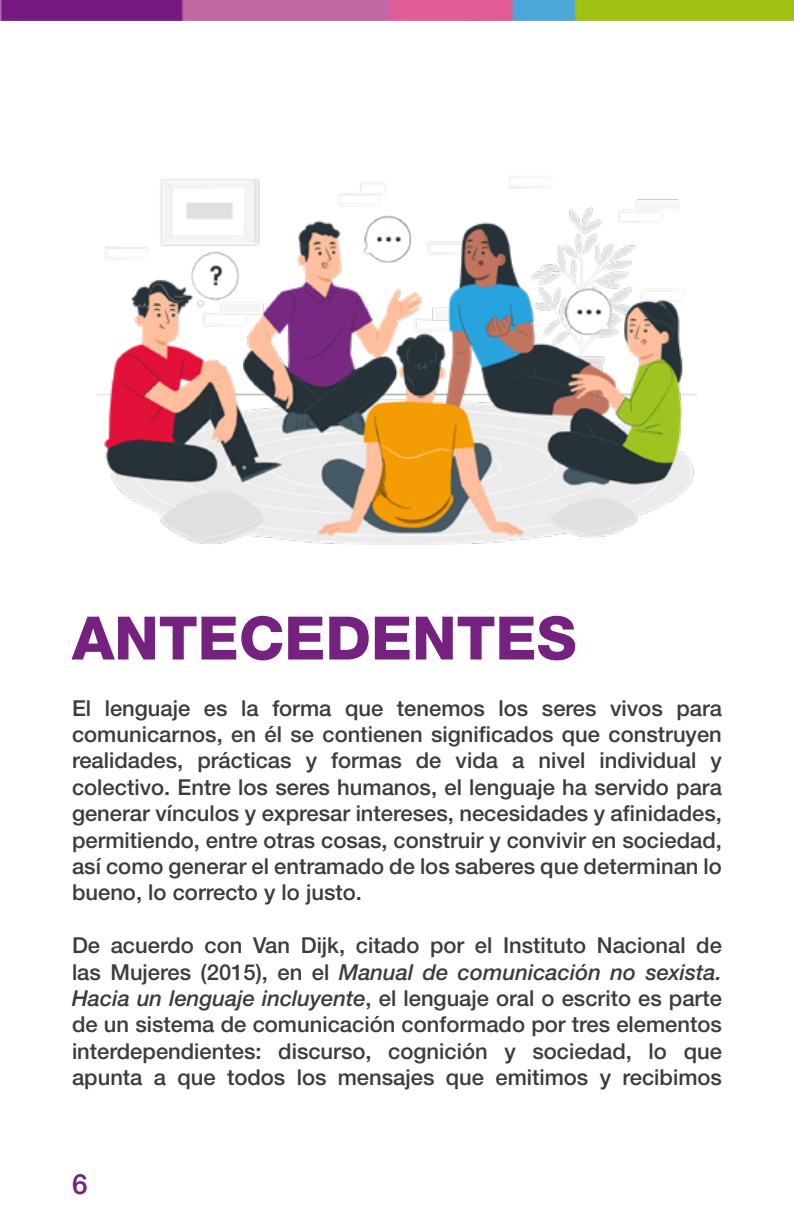
<style>
.page{position:relative;width:794px;height:1224px;background:#fff}
.page>*{position:absolute;margin:0;border:0;box-sizing:border-box;transform-origin:0 0}
.t1{font:800 60px "Helvetica Neue LT Std";color:#75217f}
.t2{font:500 28px "Helvetica Neue LT Std";color:#75217f}
.t3{font:500 22px/26.4px "Helvetica Neue LT Std";color:#3c3c3c;text-align:justify}
.s1{font-style:italic}
</style>
<div class="page">
<img style="left:0;top:0;width:794px;height:20px">
<img style="left:97px;top:175px;width:600px;height:370px">
<h1 class="t1" style="left:72px;top:602px;width:506px">ANTECEDENTES</h1>
<p class="t3" style="left:72px;top:694px;width:651px">El lenguaje es la forma que tenemos los seres vivos para comunicarnos, en él se contienen significados que construyen realidades, prácticas y formas de vida a nivel individual y colectivo. Entre los seres humanos, el lenguaje ha servido para generar vínculos y expresar intereses, necesidades y afinidades, permitiendo, entre otras cosas, construir y convivir en sociedad, así como generar el entramado de los saberes que determinan lo bueno, lo correcto y lo justo.</p>
<p class="t3" style="left:72px;top:932px;width:651px">De acuerdo con Van Dijk, citado por el Instituto Nacional de las Mujeres (2015), en el <span class="s1">Manual de comunicación no sexista.<br>Hacia un lenguaje incluyente</span>, el lenguaje oral o escrito es parte de un sistema de comunicación conformado por tres elementos interdependientes: discurso, cognición y sociedad, lo que apunta a que todos los mensajes que emitimos y recibimos</p>
<p class="t2" style="left:72px;top:1167px;width:17px">6</p>
</div>
